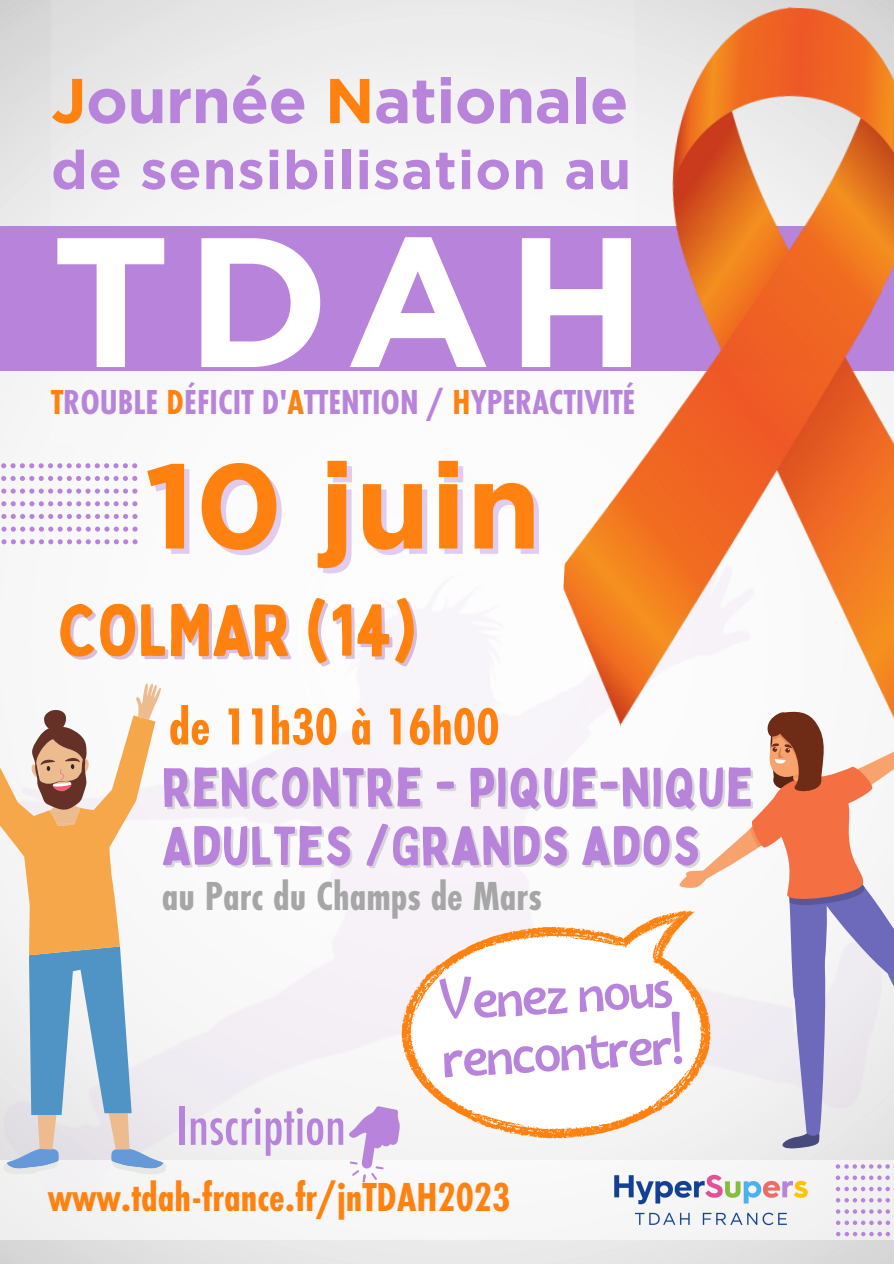
<style>
.page{position:relative;width:894px;height:1264px;background:#fff}
.page>*{position:absolute;margin:0;border:0;box-sizing:border-box;transform-origin:0 0}
.t1{font:700 184.05px "Gotham HTF";color:#fff}
.t2{font:700 120.15px "Gotham HTF";color:#ff8210}
.t3{font:72px/57.3px "Bangbang";color:#b884db}
.t4{font:72px "Bobby Jones";color:#ff8210}
.t5{font:700 63px "Gotham HTF";letter-spacing:-.01em;color:#b884db}
.t6{font:500 58.35px "Futura PT Cond";color:#b884db}
.t7{font:700 54px "Gotham HTF";letter-spacing:.02em;color:#b884db}
.t8{font:700 54px "Futura PT Cond";color:#ff8210}
.t9{font:53.55px "Bobby Jones";letter-spacing:.015em;color:#b884db}
.t10{font:700 42px "Futura PT Cond";color:#ff8210}
.t11{font:700 42px "Futura PT Cond";color:#a6a6a6}
.t12{font:700 36px "Futura PT Cond";color:#b884db}
.s1{color:#ff8210}
</style>
<div class="page">
<svg style="left:678px;top:745px;width:215px;height:404px"></svg>
<div style="left:0;top:1160px;width:893px;height:79px;background:#f7f7f7"></div>
<svg style="left:835px;top:1164px;width:56px;height:72px"></svg>
<img style="left:614px;top:1174px;width:194px;height:52px">
<svg style="left:0;top:463px;width:138px;height:81px"></svg>
<svg style="left:51px;top:0;width:505px;height:443px;fill:#f3f3f3"></svg>
<div style="left:0;top:226px;width:893px;height:144px;background:#b884db"></div>
<img style="left:556px;top:0;width:337px;height:745px">
<svg style="left:0;top:682px;width:167px;height:493px"></svg>
<svg style="left:401px;top:910px;width:309px;height:228px"></svg>
<svg style="left:345px;top:1103px;width:60px;height:79px"></svg>
<p class="t5" style="left:51px;top:64px;width:578px"><span class="s1">J</span>ournée <span class="s1">N</span>ationale</p>
<p class="t7" style="left:51px;top:139px;width:581px">de sensibilisation au</p>
<p class="t1" style="left:51px;top:195px;width:596px">TDAH</p>
<p class="t12" style="left:51px;top:378px;width:585px"><span class="s1">T</span>ROUBLE <span class="s1">D</span>ÉFICIT D'<span class="s1">A</span>TTENTION / <span class="s1">H</span>YPERACTIVITÉ</p>
<p class="t2" style="left:144px;top:436px;width:398px">10 juin</p>
<p class="t4" style="left:59px;top:585px;width:359px">COLMAR (14)</p>
<p class="t8" style="left:169px;top:691px;width:332px">de 11h30 à 16h00</p>
<p class="t9" style="left:162px;top:753px;width:592px">RENCONTRE - PIQUE-NIQUE</p>
<p class="t9" style="left:162px;top:812px;width:539px">ADULTES /GRANDS ADOS</p>
<p class="t11" style="left:162px;top:868px;width:381px">au Parc du Champs de Mars</p>
<p class="t6" style="left:177px;top:1087px;width:171px">Inscription</p>
<p class="t3" style="left:438px;top:973px;width:241px;rotate:-3deg">Veneznous rencontrer!</p>
<p class="t10" style="left:48px;top:1169px;width:464px">www.tdah-france.fr/jnTDAH2023</p>
</div>
